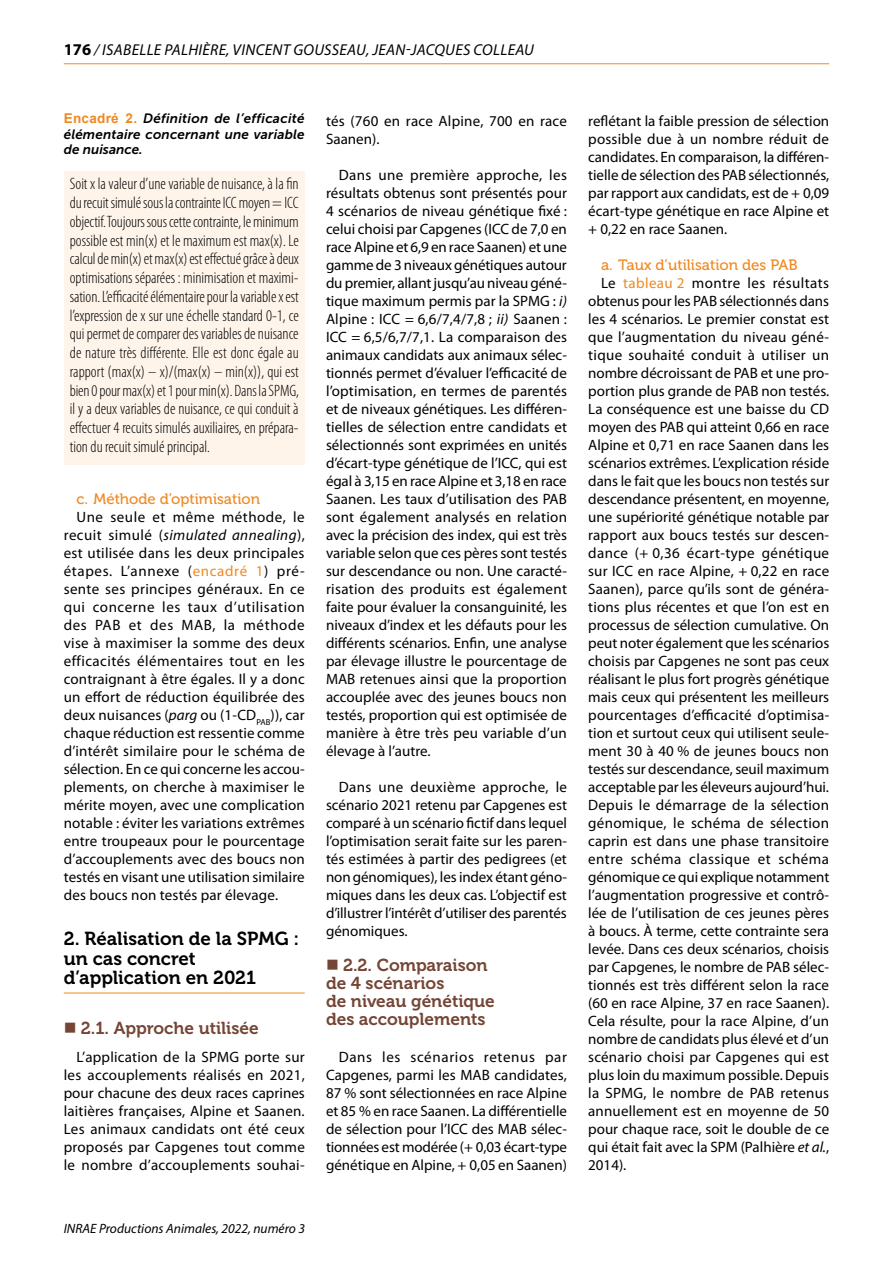
<style>
.page{position:relative;width:893px;height:1263px;background:#fff}
.page>*{position:absolute;margin:0;border:0;box-sizing:border-box;transform-origin:0 0}
.t1{font:18.75px/19.5px "Museo 700";color:#000}
.t2{font:17.25px/18px "Museo 700";color:#754636}
.t3{font:300 condensed 16.5px/18.8px "Myriad Pro";color:#000;text-align:justify}
.t4{font:italic 15.75px "Myriad Pro";letter-spacing:.02em;color:#000}
.t5{font:15px/18px "Myriad Pro";color:#000;text-align:justify}
.t6{font:15px "Museo 500";color:#f18922}
.t7{font:italic 13.5px/15.8px "Museo Sans 700";letter-spacing:.01em;color:#000;text-align:justify}
.t8{font:italic 13.5px "Myriad Pro";color:#000}
.s1{font-weight:700;font-style:normal;font-size:16.5px}
.s2{font-family:"Arial";font-weight:700;font-style:normal;color:#f18922}
.s3{font-style:italic}
.s4{color:#f18922}
</style>
<div class="page">
<hr style="left:64px;top:63px;width:765px;height:1px;background:#f18922">
<hr style="left:64px;top:993px;width:241px;height:1px;background:#f18922">
<div style="left:64px;top:171px;width:241px;height:294px;background:#fef4ea"></div>
<p class="t4" style="left:64px;top:40px;width:52px"><span class="s1">176</span> / Isabelle</p>
<p class="t4" style="left:165px;top:40px;width:9px">palhière</p>
<p class="t4" style="left:226px;top:40px;width:25px">, Vincent</p>
<p class="t4" style="left:293px;top:40px;width:10px">gousseau</p>
<p class="t4" style="left:366px;top:40px;width:89px">, Jean-jacques</p>
<p class="t4" style="left:474px;top:40px;width:10px">colleau</p>
<p class="t7" style="left:64px;top:110px;width:242px"><span class="s2">Encadré 2.</span> Définition de l’efficacité élémentaire concernant une variable de nuisance.</p>
<p class="t3" style="left:70px;top:174px;width:231px">Soit x la valeur d’une variable de nuisance, à la fin du recuit simulé sous la contrainte ICC moyen = ICC objectif. Toujours sous cette contrainte, le minimum possible est min(x) et le maximum est max(x). Le calcul de min(x) et max(x) est effectué grâce à deux optimisations séparées : minimisation et maximi&shy;sation. L’efficacité élémentaire pour la variable x est l’expression de x sur une échelle standard 0-1, ce qui permet de comparer des variables de nuisance de nature très différente. Elle est donc égale au rapport (max(x) – x)/(max(x) – min(x)), qui est bien 0 pour max(x) et 1 pour min(x). Dans la SPMG, il y a deux variables de nuisance, ce qui conduit à effectuer 4 recuits simulés auxiliaires, en prépara&shy;tion du recuit simulé principal.</p>
<p class="t6" style="left:77px;top:491px;width:185px">c. Méthode d’optimisation</p>
<p class="t5" style="left:64px;top:508px;width:243px;text-indent:13px">Une seule et même méthode, le recuit simulé (<span class="s3">simulated annealing</span>), est utilisée dans les deux principales étapes. L’annexe (<span class="s4">encadré 1</span>) pré&shy;sente ses principes généraux. En ce qui concerne les taux d’utilisation des PAB et des MAB, la méthode vise à maximiser la somme des deux efficacités élémentaires tout en les contraignant à être égales. Il y a donc un effort de réduction équilibrée des deux nuisances (<span class="s3">parg</span> ou (1-CD<sub>PAB</sub>)), car chaque réduction est ressentie comme d’intérêt similaire pour le schéma de sélection. En ce qui concerne les accou&shy;plements, on cherche à maximiser le mérite moyen, avec une complication notable : éviter les variations extrêmes entre troupeaux pour le pourcentage d’accouplements avec des boucs non testés en visant une utilisation similaire des boucs non testés par élevage.</p>
<p class="t1" style="left:64px;top:929px;width:237px">2. Réalisation de la SPMG : un cas concret d’application en 2021</p>
<p class="t2" style="left:81px;top:1019px;width:179px">2.1. Approche utilisée</p>
<p class="t5" style="left:64px;top:1048px;width:243px;text-indent:13px">L’application de la SPMG porte sur les accouplements réalisés en 2021, pour chacune des deux races caprines laitières françaises, Alpine et Saanen.<br>Les animaux candidats ont été ceux proposés par Capgenes tout comme le nombre d’accouplements souhai-</p>
<p class="t8" style="left:64px;top:1220px;width:243px">INRAE Productions Animales, 2022, numéro 3</p>
<p class="t5" style="left:326px;top:112px;width:242px">tés (760 en race Alpine, 700 en race<br>Saanen).</p>
<p class="t5" style="left:326px;top:166px;width:243px;text-indent:13px">Dans une première approche, les résultats obtenus sont présentés pour 4 scénarios de niveau génétique fixé : celui choisi par Capgenes (ICC de 7,0 en race Alpine et 6,9 en race Saanen) et une gamme de 3 niveaux génétiques autour du premier, allant jusqu’au niveau géné&shy;tique maximum permis par la SPMG : <span class="s3">i)<br></span>Alpine : ICC = 6,6/7,4/7,8 ; <span class="s3">ii)</span> Saanen :<br>ICC = 6,5/6,7/7,1. La comparaison des animaux candidats aux animaux sélec&shy;tionnés permet d’évaluer l’efficacité de l’optimisation, en termes de parentés et de niveaux génétiques. Les différen&shy;tielles de sélection entre candidats et sélectionnés sont exprimées en unités d’écart-type génétique de l’ICC, qui est égal à 3,15 en race Alpine et 3,18 en race Saanen. Les taux d’utilisation des PAB sont également analysés en relation avec la précision des index, qui est très variable selon que ces pères sont testés sur descendance ou non. Une caracté&shy;risation des produits est également faite pour évaluer la consanguinité, les niveaux d’index et les défauts pour les différents scénarios. Enfin, une analyse par élevage illustre le pourcentage de MAB retenues ainsi que la proportion accouplée avec des jeunes boucs non testés, proportion qui est optimisée de manière à être très peu variable d’un élevage à l’autre.</p>
<p class="t5" style="left:326px;top:778px;width:243px;text-indent:13px">Dans une deuxième approche, le scénario 2021 retenu par Capgenes est comparé à un scénario fictif dans lequel l’optimisation serait faite sur les paren&shy;tés estimées à partir des pedigrees (et non génomiques), les index étant géno&shy;miques dans les deux cas. L’objectif est d’illustrer l’intérêt d’utiliser des parentés génomiques.</p>
<p class="t2" style="left:326px;top:956px;width:170px;text-indent:17px">2.2. Comparaison de 4 scénarios<br>de niveau génétique des accouplements</p>
<p class="t5" style="left:326px;top:1048px;width:243px;text-indent:13px">Dans les scénarios retenus par Capgenes, parmi les MAB candidates, 87 % sont sélectionnées en race Alpine et 85 % en race Saanen. La différentielle de sélection pour l’ICC des MAB sélec&shy;tionnées est modérée (+ 0,03 écart-type génétique en Alpine, + 0,05 en Saanen)</p>
<p class="t5" style="left:588px;top:112px;width:243px">reflétant la faible pression de sélection possible due à un nombre réduit de candidates. En comparaison, la différen&shy;tielle de sélection des PAB sélectionnés, par rapport aux candidats, est de + 0,09 écart-type génétique en race Alpine et + 0,22 en race Saanen.</p>
<p class="t6" style="left:601px;top:257px;width:198px">a. Taux d’utilisation des PAB</p>
<p class="t5" style="left:588px;top:274px;width:243px;text-indent:13px">Le <span class="s4">tableau 2</span> montre les résultats obtenus pour les PAB sélectionnés dans les 4 scénarios. Le premier constat est que l’augmentation du niveau géné&shy;tique souhaité conduit à utiliser un nombre décroissant de PAB et une pro&shy;portion plus grande de PAB non testés.<br>La conséquence est une baisse du CD moyen des PAB qui atteint 0,66 en race Alpine et 0,71 en race Saanen dans les scénarios extrêmes. L’explication réside dans le fait que les boucs non testés sur descendance présentent, en moyenne, une supériorité génétique notable par rapport aux boucs testés sur descen&shy;dance (+ 0,36 écart-type génétique sur ICC en race Alpine, + 0,22 en race Saanen), parce qu’ils sont de généra&shy;tions plus récentes et que l’on est en processus de sélection cumulative. On peut noter également que les scénarios choisis par Capgenes ne sont pas ceux réalisant le plus fort progrès génétique mais ceux qui présentent les meilleurs pourcentages d’efficacité d’optimisa&shy;tion et surtout ceux qui utilisent seule&shy;ment 30 à 40 % de jeunes boucs non testés sur descendance, seuil maximum acceptable par les éleveurs aujourd’hui.<br>Depuis le démarrage de la sélection génomique, le schéma de sélection caprin est dans une phase transitoire entre schéma classique et schéma génomique ce qui explique notamment l’augmentation progressive et contrô&shy;lée de l’utilisation de ces jeunes pères à boucs. À terme, cette contrainte sera levée. Dans ces deux scénarios, choisis par Capgenes, le nombre de PAB sélec&shy;tionnés est très différent selon la race (60 en race Alpine, 37 en race Saanen).<br>Cela résulte, pour la race Alpine, d’un nombre de candidats plus élevé et d’un scénario choisi par Capgenes qui est plus loin du maximum possible. Depuis la SPMG, le nombre de PAB retenus annuellement est en moyenne de 50 pour chaque race, soit le double de ce qui était fait avec la SPM (Palhière <span class="s3">et al.</span>, 2014).</p>
</div>
